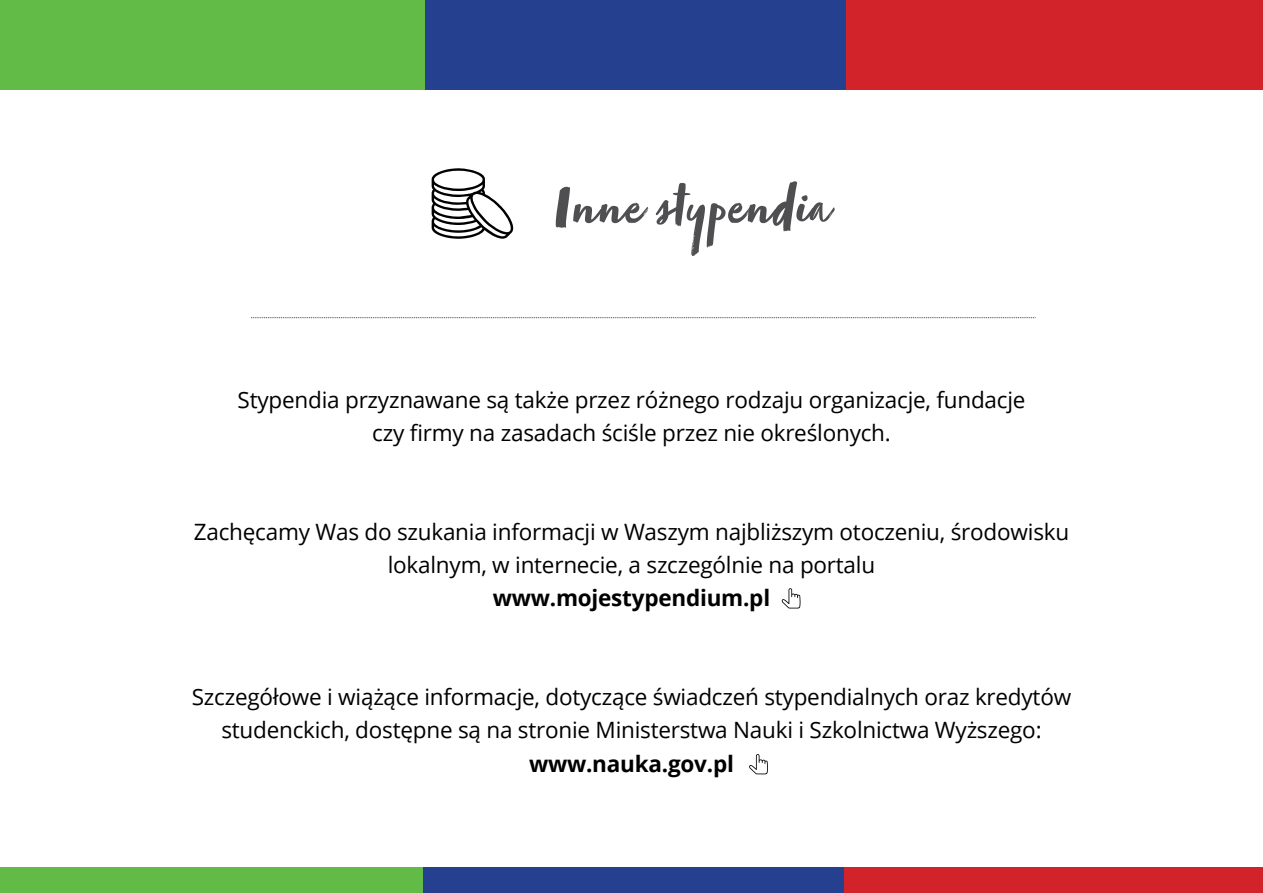
<style>
.page{position:relative;width:1263px;height:893px;background:#fff}
.page>*{position:absolute;margin:0;border:0;box-sizing:border-box;transform-origin:0 0}
.t1{font:60px "Zooja Pro";letter-spacing:.02em;color:#4f4f51}
.t2{font:22.5px/33px "Open Sans";letter-spacing:-.01em;color:#000;text-align:center}
.t3{font:700 22.5px "Open Sans";letter-spacing:-.01em;color:#000}
</style>
<div class="page">
<div style="left:846px;top:0;width:417px;height:90px;background:#d2232a"></div>
<div style="left:424px;top:0;width:422px;height:90px;background:#25408f"></div>
<div style="left:0;top:0;width:424px;height:90px;background:#62bb46"></div>
<svg style="left:251px;top:317px;width:784px;height:1px"></svg>
<svg style="left:781px;top:588px;width:19px;height:20px"></svg>
<svg style="left:749px;top:754px;width:19px;height:20px"></svg>
<svg style="left:431px;top:168px;width:83px;height:71px"></svg>
<div style="left:844px;top:867px;width:419px;height:26px;background:#d2232a"></div>
<div style="left:422px;top:867px;width:422px;height:26px;background:#25408f"></div>
<div style="left:0;top:867px;width:422px;height:26px;background:#62bb46"></div>
<h1 class="t1" style="left:554px;top:171px;width:275px">Inne stypendia</h1>
<p class="t2" style="left:238px;top:383px;width:789px">Stypendia przyznawane są także przez różnego rodzaju organizacje, fundacje czy firmy na zasadach ściśle przez nie określonych.</p>
<p class="t2" style="left:194px;top:515px;width:877px">Zachęcamy Was do szukania informacji w Waszym najbliższym otoczeniu, środowisku lokalnym, w internecie, a szczególnie na portalu</p>
<p class="t3" style="left:493px;top:582px;width:279px">www.mojestypendium.pl</p>
<p class="t2" style="left:192px;top:680px;width:881px">Szczegółowe i wiążące informacje, dotyczące świadczeń stypendialnych oraz kredytów studenckich, dostępne są na stronie Ministerstwa Nauki i Szkolnictwa Wyższego:</p>
<p class="t3" style="left:529px;top:747px;width:206px">www.nauka.gov.pl</p>
</div>
